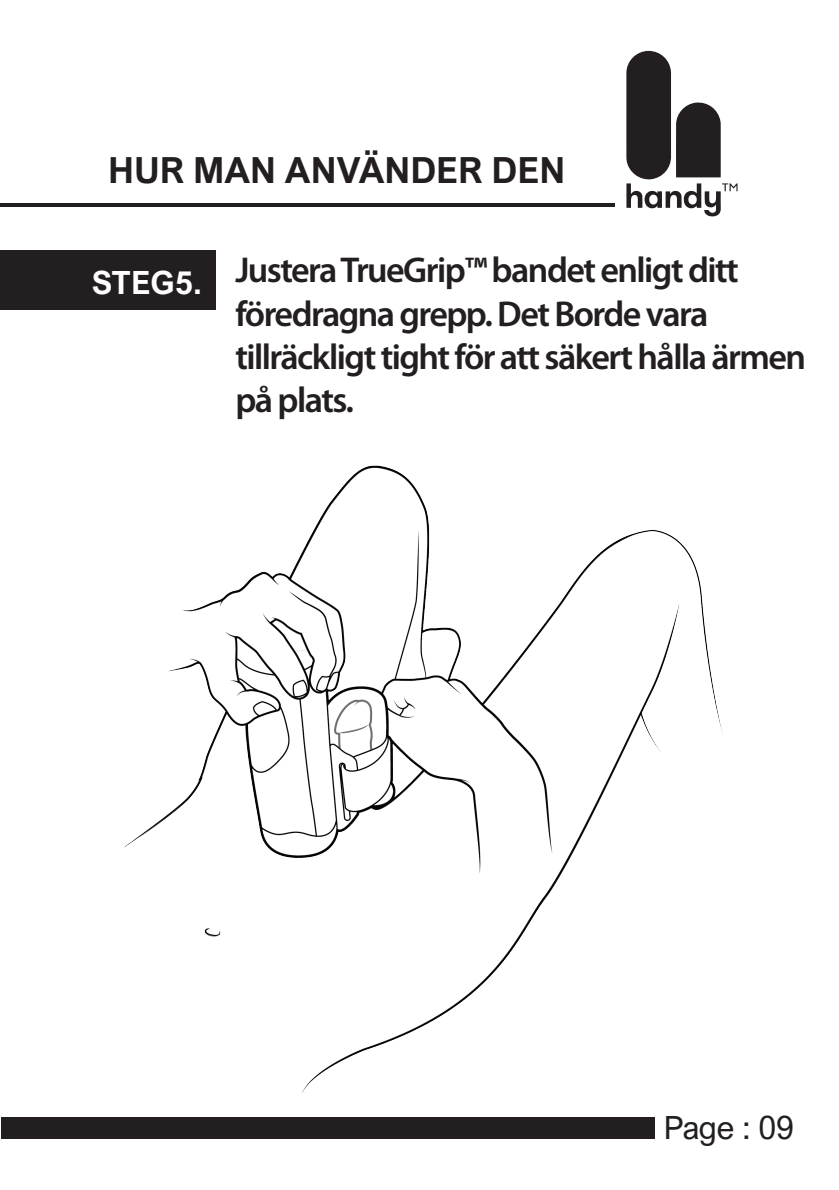
<style>
.page{position:relative;width:839px;height:1190px;background:#fff}
.page>*{position:absolute;margin:0;border:0;box-sizing:border-box;transform-origin:0 0}
.t1{font:600 36px/43.2px "Myriad Pro";letter-spacing:-.045em;color:#231f20}
.t2{font:700 36px "Arial Nova";color:#231f20}
.t3{font:32px "Arial Nova";letter-spacing:-.015em;color:#231f20}
.t4{font:700 32px "Arial Nova";color:#fff}
</style>
<div class="page">
<svg style="left:626px;top:51px;width:111px;height:165px"></svg>
<hr style="left:0;top:203px;width:614px;height:4px;background:#231f20">
<div style="left:0;top:250px;width:216px;height:59px;background:#231f20"></div>
<img style="left:124px;top:465px;width:599px;height:628px">
<div style="left:2px;top:1117px;width:652px;height:22px;background:#231f20"></div>
<p class="t2" style="left:108px;top:149px;width:458px">HUR MAN ANVÄNDER DEN</p>
<p class="t4" style="left:92px;top:264px;width:112px">STEG5.</p>
<p class="t1" style="left:235px;top:248px;width:572px">Justera TrueGrip™ bandet enligt ditt föredragna grepp. Det Borde vara tillräckligt tight för att säkert hålla ärmen på plats.</p>
<p class="t3" style="left:663px;top:1109px;width:132px">Page : 09</p>
</div>
